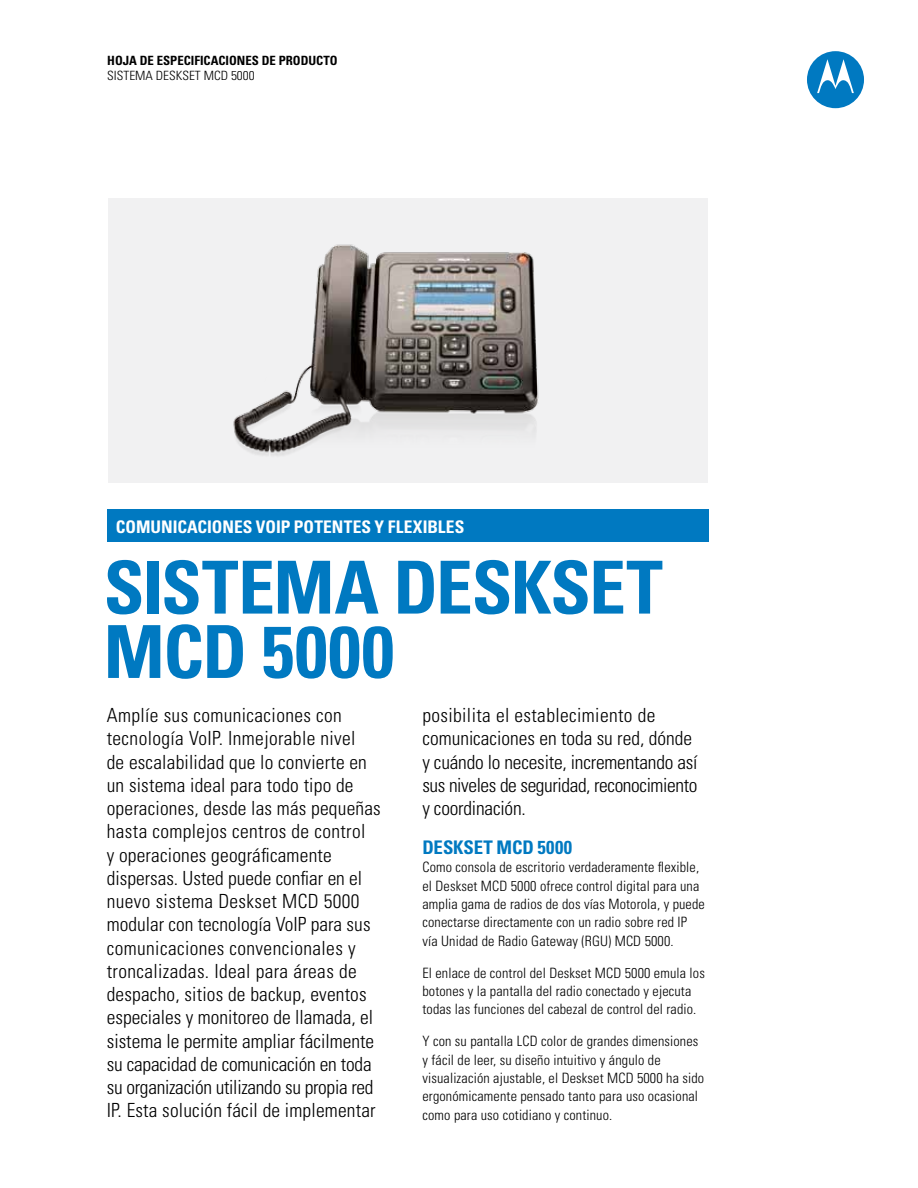
<style>
.page{position:relative;width:918px;height:1188px;background:#fff}
.page>*{position:absolute;margin:0;border:0;box-sizing:border-box;transform-origin:0 0}
.t1{font:700 condensed 73.2px/64.3px "Univers";letter-spacing:-.015em;color:#0079c1}
.t2{font:300 condensed 19.5px/23.2px "Univers";letter-spacing:.01em;color:#000}
.t3{font:300 condensed 19.5px/23.2px "Univers";letter-spacing:-.01em;color:#000}
.t4{font:700 condensed 18.75px "Univers";letter-spacing:-.005em;color:#0079c1}
.t5{font:700 condensed 17.4px "Univers";letter-spacing:.005em;color:#fff}
.t6{font:300 condensed 14.25px/18.3px "Univers";letter-spacing:.01em;color:#000}
.t7{font:700 condensed 12.75px "Univers";color:#000}
.t8{font:300 condensed 12.75px "Univers";color:#000;scale:1.04 1}
</style>
<div class="page">
<div style="left:107px;top:509px;width:601px;height:33px;background:#0079c1"></div>
<div style="left:108px;top:198px;width:599px;height:284px;background:#f1f1f2"></div>
<svg style="left:807px;top:51px;width:57px;height:57px"></svg>
<img style="left:230px;top:244px;width:347px;height:239px">
<p class="t7" style="left:107px;top:52px;width:232px">HOJA DE ESPECIFICACIONES DE PRODUCTO</p>
<p class="t8" style="left:107px;top:68px;width:143px">SISTEMA DESKSET MCD 5000</p>
<p class="t5" style="left:116px;top:516px;width:350px">COMUNICACIONES VoIP POTENTES Y FLEXIBLES</p>
<h1 class="t1" style="left:104px;top:555px;width:561px">SISTEMA DESKSET<br>MCD 5000</h1>
<p class="t2" style="left:107px;top:704px;width:276px">Amplíe sus comunicaciones con tecnología VoIP. Inmejorable nivel<br>de escalabilidad que lo convierte en un sistema ideal para todo tipo de operaciones, desde las más pequeñas hasta complejos centros de control<br>y operaciones geográficamente dispersas. Usted puede confiar en el nuevo sistema Deskset MCD 5000 modular con tecnología VoIP para sus comunicaciones convencionales y troncalizadas. Ideal para áreas de despacho, sitios de backup, eventos especiales y monitoreo de llamada, el sistema le permite ampliar fácilmente su capacidad de comunicación en toda su organización utilizando su propia red IP. Esta solución fácil de implementar</p>
<p class="t3" style="left:422px;top:704px;width:277px">posibilita el establecimiento de comunicaciones en toda su red, dónde y cuándo lo necesite, incrementando así sus niveles de seguridad, reconocimiento y coordinación.</p>
<p class="t4" style="left:422px;top:836px;width:151px">DESKSET MCD 5000</p>
<p class="t6" style="left:422px;top:858px;width:284px">Como consola de escritorio verdaderamente flexible, el Deskset MCD 5000 ofrece control digital para una amplia gama de radios de dos vías Motorola, y puede conectarse directamente con un radio sobre red IP vía Unidad de Radio Gateway (RGU) MCD 5000.</p>
<p class="t6" style="left:422px;top:964px;width:284px">El enlace de control del Deskset MCD 5000 emula los botones y la pantalla del radio conectado y ejecuta todas las funciones del cabezal de control del radio.</p>
<p class="t6" style="left:422px;top:1032px;width:283px">Y con su pantalla LCD color de grandes dimensiones y fácil de leer, su diseño intuitivo y ángulo de visualización ajustable, el Deskset MCD 5000 ha sido ergonómicamente pensado tanto para uso ocasional como para uso cotidiano y continuo.</p>
</div>
